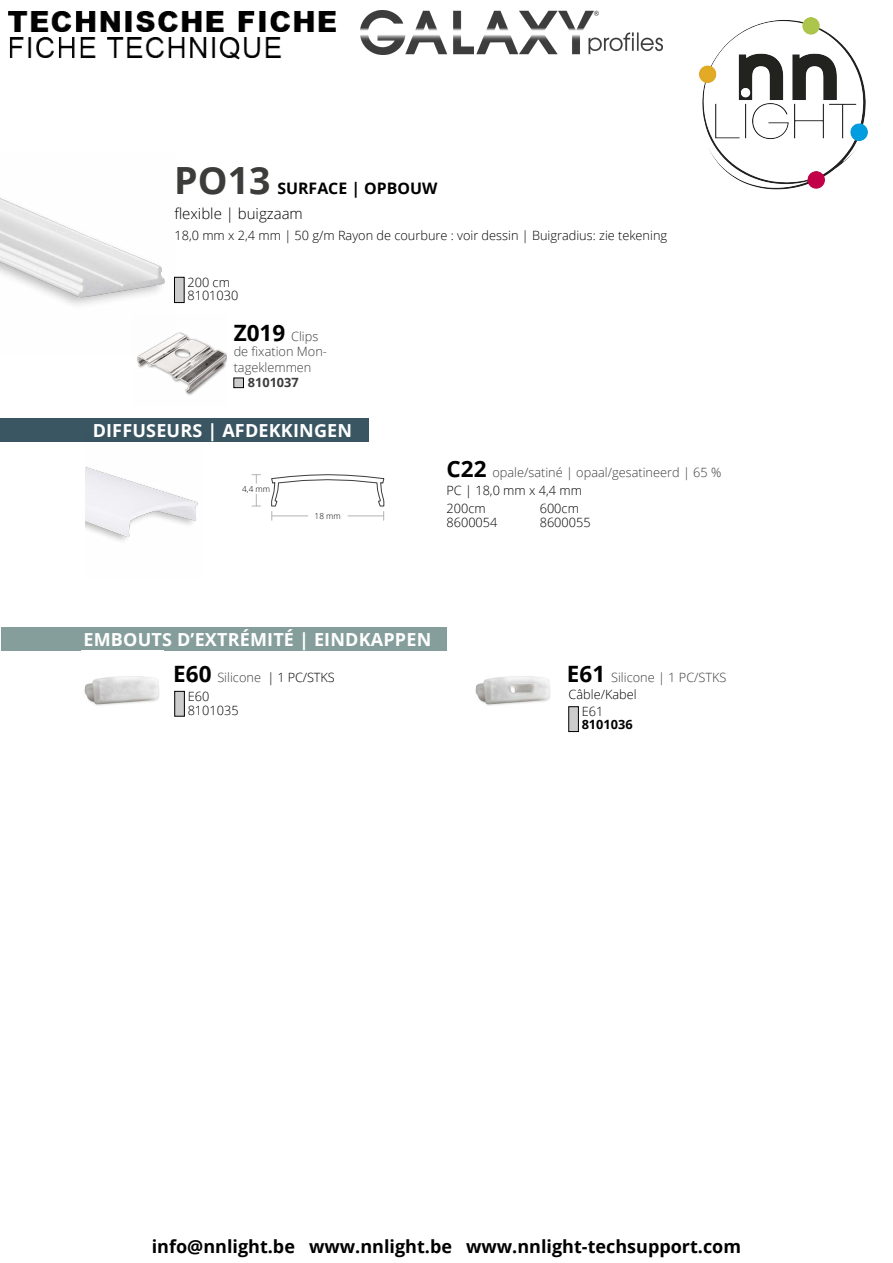
<style>
.page{position:relative;width:893px;height:1263px;background:#fff}
.page>*{position:absolute;margin:0;border:0;box-sizing:border-box;transform-origin:0 0}
.t1{font:700 37.5px "Open Sans";color:#3c3c3b}
.t2{font:700 18px "Open Sans";color:#000}
.t3{font:700 18px "Open Sans";letter-spacing:.01em;color:#fff}
.t4{font:700 15.9px "Open Sans";color:#000}
.t5{font:300 15px "Open Sans";color:#000}
.t6{font:300 12.75px/13.5px "Open Sans";color:#000}
.t7{font:300 12.75px/17.9px "Open Sans";color:#3c3c3b}
.t8{font:700 12.75px "Open Sans";color:#000}
.t9{font:700 12.75px "Open Sans";color:#3c3c3b}
.t10{font:300 8.25px "Open Sans";color:#000}
.s1{font-weight:700;font-size:22.5px;color:#000}
.s2{color:#000}
.s3{font-weight:700;font-size:22.5px}
.s4{color:#3c3c3b}
</style>
<div class="page">
<div style="left:1px;top:418px;width:368px;height:24px;background:#3b5663"></div>
<div style="left:71px;top:401px;width:303px;height:60px;background:#fff;opacity:.95"></div>
<div style="left:175px;top:691px;width:9px;height:25px;background:#cdcccc"></div>
<div style="left:1px;top:627px;width:445px;height:23px;background:#859e9b"></div>
<div style="left:62px;top:609px;width:391px;height:61px;background:#fff;opacity:.95"></div>
<div style="left:174px;top:277px;width:10px;height:26px;background:#cdcccc;border:1px solid #000"></div>
<img style="left:85px;top:433px;width:119px;height:108px">
<svg style="left:252px;top:474px;width:9px;height:9px"></svg>
<svg style="left:252px;top:494px;width:9px;height:13px"></svg>
<svg style="left:271px;top:474px;width:114px;height:46px"></svg>
<div style="left:569px;top:706px;width:9px;height:26px;background:#cdcccc"></div>
<img style="left:475px;top:676px;width:76px;height:30px">
<img style="left:82px;top:650px;width:82px;height:56px">
<img style="left:0;top:198px;width:165px;height:107px">
<img style="left:133px;top:332px;width:93px;height:73px">
<div style="left:234px;top:378px;width:10px;height:10px;background:#cdcccc;border:1px solid #000"></div>
<img style="left:699px;top:17px;width:169px;height:173px">
<img style="left:8px;top:11px;width:328px;height:49px">
<img style="left:360px;top:10px;width:302px;height:44px">
<h1 class="t1" style="left:174px;top:153px;width:98px">PO13</h1>
<p class="t4" style="left:277px;top:177px;width:162px">SURFACE | OPBOUW</p>
<p class="t5" style="left:174px;top:203px;width:130px">flexible | buigzaam</p>
<p class="t6" style="left:174px;top:228px;width:494px">18,0 mm x 2,4 mm | 50 g/m Rayon de courbure : voir dessin | Buigradius: zie tekening</p>
<p class="t6" style="left:187px;top:275px;width:52px">200 cm<br>8101030</p>
<p class="t7" style="left:234px;top:328px;width:95px;line-height:15.3px"><span class="s1">Z019</span> Clips de fixation Mon&shy;tageklemmen</p>
<p class="t9" style="left:248px;top:373px;width:52px">8101037</p>
<h2 class="t3" style="left:93px;top:418px;width:261px">DIFFUSEURS | AFDEKKINGEN</h2>
<p class="t10" style="left:242px;top:483px;width:29px">4,4 mm</p>
<p class="t10" style="left:315px;top:510px;width:28px">18 mm</p>
<p class="t7" style="left:446px;top:463px;width:276px"><span class="s1">C22</span> opale/satiné | opaal/gesatineerd | 65 %<br><span class="s2">PC | 18,0 mm x 4,4 mm<br>200cm</span></p>
<p class="t6" style="left:446px;top:515px;width:52px">8600054</p>
<p class="t6" style="left:540px;top:501px;width:52px">600cm<br>8600055</p>
<h2 class="t3" style="left:84px;top:626px;width:349px">EMBOUTS D’EXTRÉMITÉ | EINDKAPPEN</h2>
<p class="t6" style="left:173px;top:671px;width:163px"><span class="s3">E60</span> <span class="s4">Silicone</span> | 1 PC/STKS</p>
<p class="t7" style="left:567px;top:668px;width:161px"><span class="s1">E61</span> Silicone | 1 PC/STKS</p>
<p class="t6" style="left:188px;top:689px;width:52px">E60<br>8101035</p>
<p class="t6" style="left:569px;top:687px;width:70px">Câble/Kabel</p>
<p class="t6" style="left:582px;top:705px;width:23px">E61</p>
<p class="t8" style="left:582px;top:715px;width:52px">8101036</p>
<h2 class="t2" style="left:152px;top:1234px;width:591px">info@nnlight.be www.nnlight.be www.nnlight-techsupport.com</h2>
</div>
